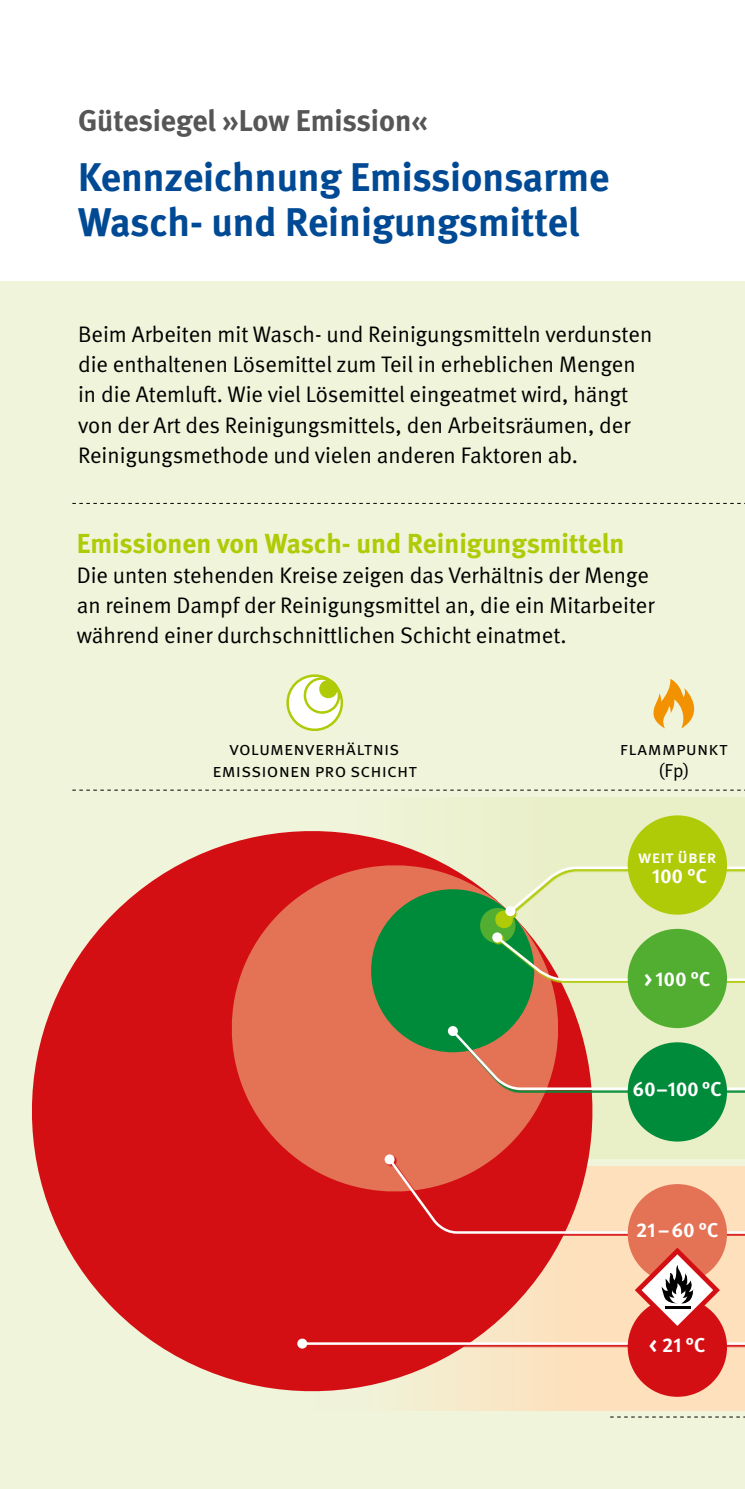
<style>
.page{position:relative;width:745px;height:1489px;background:#fff}
.page>*{position:absolute;margin:0;border:0;box-sizing:border-box;transform-origin:0 0}
.t1{font:700 40px/45px "DGUV Meta";color:#004994}
.t2{font:700 30px "DGUV Meta";letter-spacing:-.005em;color:#575656}
.t3{font:700 27.5px "DGUV Meta";color:#afca06}
.t4{font:22.5px/30.2px "DGUV Meta";color:#000}
.t5{font:700 20px "DGUV Meta";letter-spacing:.015em;color:#fff}
.t6{font:18.75px/22.5px "DGUV Meta";letter-spacing:.01em;color:#000;text-align:center}
.t7{font:500 17.5px "DGUV Meta";letter-spacing:.01em;color:#fff}
</style>
<div class="page">
<div style="left:0;top:282px;width:744px;height:1206px;background:#f0f4da"></div>
<div style="left:314px;top:1165px;width:430px;height:245px;background:#fee0bc"></div>
<div style="left:358px;top:797px;width:386px;height:361px;background:#e9efc6"></div>
<svg style="left:32px;top:803px;width:587px;height:615px;fill:#d40f14"></svg>
<svg style="left:216px;top:849px;width:357px;height:358px;background:#de5241"></svg>
<svg style="left:299px;top:1340px;width:445px;height:10px"></svg>
<hr style="left:302px;top:1342px;width:442px;height:2px;background:#fff">
<div style="left:297px;top:1338px;width:10px;height:10px;background:#fff;border-radius:50%"></div>
<svg style="left:386px;top:1155px;width:358px;height:79px"></svg>
<div style="left:384px;top:1154px;width:10px;height:10px;background:#fff;border-radius:50%"></div>
<svg style="left:363px;top:865px;width:381px;height:226px"></svg>
<div style="left:505px;top:906px;width:10px;height:10px;background:#fff;border-radius:50%"></div>
<svg style="left:72px;top:789px;width:669px;height:1px"></svg>
<div style="left:627px;top:1297px;width:99px;height:99px;background:#d40f14;border-radius:50%"></div>
<div style="left:627px;top:1183px;width:99px;height:100px;background:#e47356;border-radius:50%"></div>
<div style="left:627px;top:815px;width:99px;height:99px;background:#afca06;border-radius:50%"></div>
<div style="left:627px;top:928px;width:99px;height:100px;background:#51ae31;border-radius:50%"></div>
<div style="left:627px;top:1042px;width:99px;height:99px;background:#008b3a;border-radius:50%"></div>
<svg style="left:609px;top:1416px;width:135px;height:1px"></svg>
<svg style="left:72px;top:503px;width:669px;height:1px"></svg>
<svg style="left:653px;top:679px;width:42px;height:49px"></svg>
<svg style="left:286px;top:674px;width:57px;height:57px"></svg>
<svg style="left:634px;top:1247px;width:85px;height:79px"></svg>
<h2 class="t2" style="left:78px;top:103px;width:351px">Gütesiegel »Low Emission«</h2>
<h1 class="t1" style="left:78px;top:156px;width:532px">Kennzeichnung Emissionsarme<br>Wasch- und Reinigungsmittel</h1>
<p class="t4" style="left:78px;top:320px;width:575px">Beim Arbeiten mit Wasch- und Reinigungsmitteln verdunsten die enthaltenen Lösemittel zum Teil in erheblichen Mengen in die Atemluft. Wie viel Lösemittel eingeatmet wird, hängt von der Art des Reinigungsmittels, den Arbeitsräumen, der Reinigungsmethode und vielen anderen Faktoren ab.</p>
<p class="t3" style="left:77px;top:527px;width:549px">Emissionen von Wasch- und Reinigungsmitteln</p>
<p class="t4" style="left:77px;top:561px;width:579px">Die unten stehenden Kreise zeigen das Verhältnis der Menge an reinem Dampf der Reinigungsmittel an, die ein Mitarbeiter während einer durchschnittlichen Schicht einatmet.</p>
<p class="t6" style="left:212px;top:737px;width:206px">volumenverhältnis emissionen pro schicht</p>
<p class="t6" style="left:619px;top:737px;width:109px">flammpunkt (Fp)</p>
<p class="t7" style="left:638px;top:847px;width:79px">weit über</p>
<p class="t5" style="left:651px;top:864px;width:56px">100 °C</p>
<p class="t5" style="left:643px;top:967px;width:68px">&gt; 100 °C</p>
<p class="t5" style="left:632px;top:1076px;width:90px">60–100 °C</p>
<p class="t5" style="left:635px;top:1218px;width:84px">21–60 °C</p>
<p class="t5" style="left:648px;top:1333px;width:58px">&lt; 21 °C</p>
</div>
